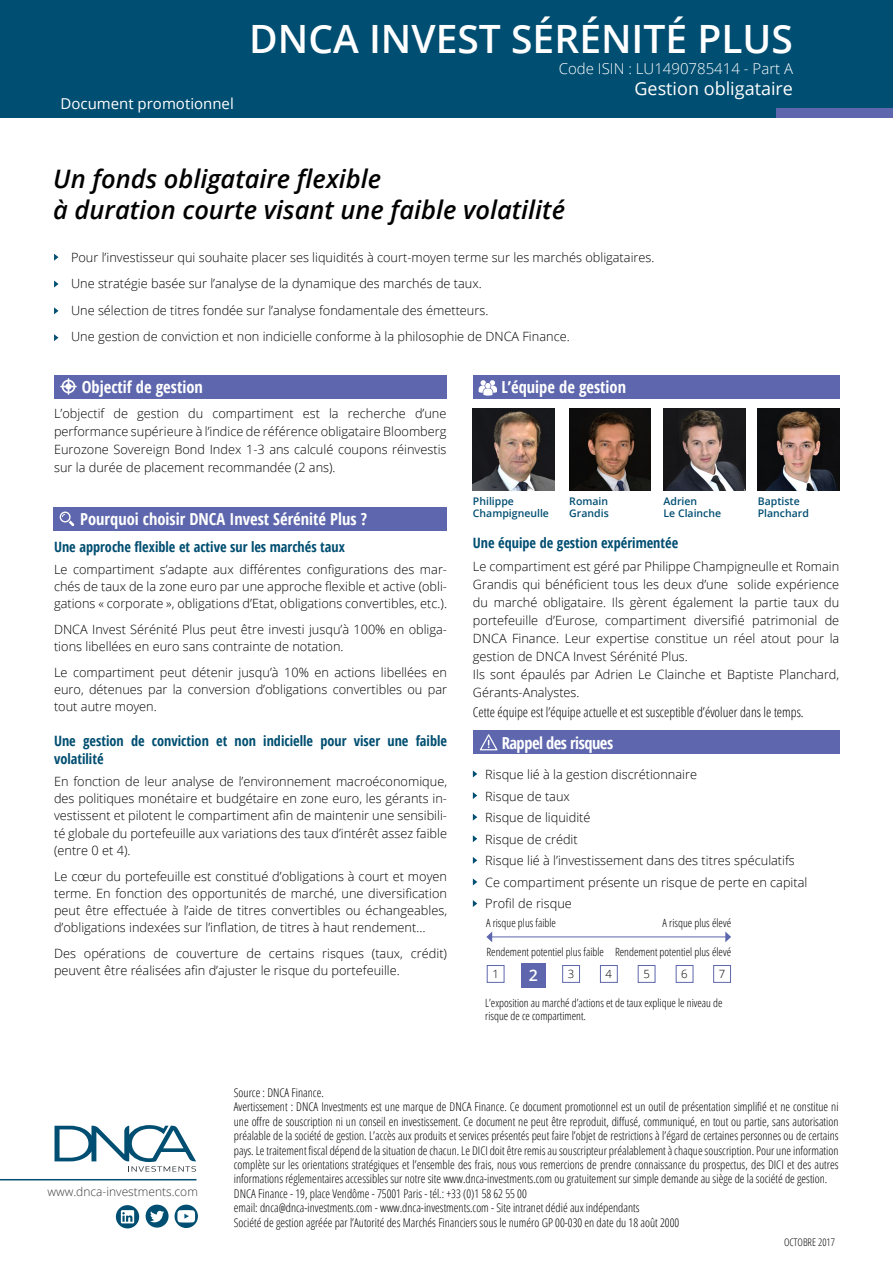
<style>
.page{position:relative;width:893px;height:1263px;background:#fff}
.page>*{position:absolute;margin:0;border:0;box-sizing:border-box;transform-origin:0 0}
.t1{font:600 39px "Open Sans";color:#fff}
.t2{font:italic 600 25.5px/30.6px "Open Sans";color:#000}
.t3{font:18px "Open Sans";color:#fff}
.t4{font:700 condensed 16.5px "Open Sans";color:#fff}
.t5{font:700 condensed 16.5px "Open Sans";letter-spacing:-.03em;color:#fff}
.t6{font:600 15.9px "Open Sans";color:#fff}
.t7{font:300 15px "Open Sans";color:#fff}
.t8{font:15px "Open Sans";color:#fff}
.t9{font:700 condensed 14.25px/18px "Open Sans";color:#004e71}
.t10{font:300 condensed 13.5px "Open Sans";color:#000}
.t11{font:300 12.75px/17.2px "Open Sans";color:#000}
.t12{font:300 condensed 12px/14.4px "Open Sans";color:#000}
.t13{font:300 12px "Open Sans";color:#3c3c3b}
.t14{font:300 condensed 11.4px/13.6px "Open Sans";color:#000}
.t15{font:300 11.4px "Open Sans";color:#000}
.t16{font:600 10.5px/12.6px "Open Sans";color:#004e71}
.t17{font:300 condensed 10.5px "Open Sans";color:#000}
</style>
<div class="page">
<div style="left:473px;top:375px;width:366px;height:23px;background:#5e67ad"></div>
<div style="left:0;top:0;width:893px;height:118px;background:#004e71"></div>
<div style="left:776px;top:109px;width:117px;height:9px;background:#5e67ad"></div>
<img style="left:473px;top:409px;width:81px;height:81px">
<img style="left:570px;top:409px;width:81px;height:81px">
<img style="left:663px;top:409px;width:82px;height:81px">
<img style="left:758px;top:409px;width:81px;height:81px">
<svg style="left:54px;top:254px;width:4px;height:7px"></svg>
<svg style="left:54px;top:280px;width:4px;height:7px"></svg>
<svg style="left:54px;top:307px;width:4px;height:7px"></svg>
<svg style="left:54px;top:334px;width:4px;height:7px"></svg>
<svg style="left:479px;top:380px;width:18px;height:16px"></svg>
<div style="left:53px;top:507px;width:394px;height:23px;background:#5e67ad"></div>
<svg style="left:60px;top:511px;width:14px;height:15px"></svg>
<div style="left:473px;top:730px;width:366px;height:24px;background:#5e67ad"></div>
<svg style="left:473px;top:835px;width:4px;height:7px"></svg>
<svg style="left:473px;top:857px;width:4px;height:7px"></svg>
<svg style="left:473px;top:878px;width:4px;height:7px"></svg>
<svg style="left:473px;top:900px;width:4px;height:7px"></svg>
<svg style="left:473px;top:770px;width:4px;height:7px"></svg>
<svg style="left:473px;top:814px;width:4px;height:7px"></svg>
<svg style="left:473px;top:792px;width:4px;height:7px"></svg>
<hr style="left:491px;top:937px;width:235px;height:1px;background:#5e67ad">
<svg style="left:486px;top:932px;width:6px;height:10px"></svg>
<svg style="left:725px;top:931px;width:6px;height:11px"></svg>
<div style="left:521px;top:963px;width:25px;height:25px;background:#5e67ad"></div>
<div style="left:487px;top:965px;width:17px;height:18px;border:1px solid #5e67ad"></div>
<div style="left:562px;top:965px;width:18px;height:18px;border:1px solid #5e67ad"></div>
<div style="left:600px;top:965px;width:18px;height:18px;border:1px solid #5e67ad"></div>
<div style="left:638px;top:965px;width:17px;height:18px;border:1px solid #5e67ad"></div>
<div style="left:676px;top:965px;width:17px;height:18px;border:1px solid #5e67ad"></div>
<div style="left:713px;top:965px;width:18px;height:18px;border:1px solid #5e67ad"></div>
<svg style="left:480px;top:734px;width:17px;height:16px"></svg>
<div style="left:54px;top:375px;width:392px;height:23px;background:#5e67ad"></div>
<svg style="left:60px;top:378px;width:17px;height:17px"></svg>
<svg style="left:55px;top:1125px;width:141px;height:46px"></svg>
<hr style="left:0;top:1179px;width:196px;height:1px;background:#004e71">
<svg style="left:116px;top:1205px;width:23px;height:23px"></svg>
<svg style="left:121px;top:1210px;width:13px;height:13px"></svg>
<svg style="left:122px;top:1212px;width:10px;height:10px"></svg>
<div style="left:146px;top:1204px;width:23px;height:23px;background:#004e71;border-radius:50%"></div>
<svg style="left:150px;top:1211px;width:14px;height:11px"></svg>
<svg style="left:175px;top:1204px;width:23px;height:24px"></svg>
<svg style="left:177px;top:1210px;width:18px;height:12px"></svg>
<p class="t8" style="left:61px;top:93px;width:175px">Document promotionnel</p>
<h1 class="t1" style="left:249px;top:12px;width:545px">DNCA INVEST SÉRÉNITÉ PLUS</h1>
<p class="t7" style="left:559px;top:58px;width:236px">Code ISIN : LU1490785414 - Part A</p>
<h3 class="t3" style="left:634px;top:76px;width:160px">Gestion obligataire</h3>
<h2 class="t2" style="left:53px;top:163px;width:513px">Un fonds obligataire flexible<br>à duration courte visant une faible volatilité</h2>
<p class="t11" style="left:71px;top:243px;width:585px;line-height:26.5px">Pour l’investisseur qui souhaite placer ses liquidités à court-moyen terme sur les marchés obligataires.<br>Une stratégie basée sur l’analyse de la dynamique des marchés de taux.<br>Une sélection de titres fondée sur l’analyse fondamentale des émetteurs.<br>Une gestion de conviction et non indicielle conforme à la philosophie de DNCA Finance.</p>
<p class="t4" style="left:82px;top:375px;width:123px">Objectif de gestion</p>
<p class="t11" style="left:54px;top:404px;width:394px;line-height:18px;text-align:justify">L’objectif de gestion du compartiment est la recherche d’une performance supérieure à l’indice de référence obligataire Bloomberg Eurozone Sovereign Bond Index 1-3 ans calculé coupons réinvestis sur la durée de placement recommandée (2 ans).</p>
<p class="t4" style="left:80px;top:508px;width:288px">Pourquoi choisir DNCA Invest Sérénité Plus ?</p>
<p class="t9" style="left:54px;top:538px;width:292px">Une approche flexible et active sur les marchés taux</p>
<p class="t11" style="left:54px;top:560px;width:394px;text-align:justify">Le compartiment s’adapte aux différentes configurations des mar&shy;chés de taux de la zone euro par une approche flexible et active (obli&shy;gations « corporate », obligations d’Etat, obligations convertibles, etc.).</p>
<p class="t11" style="left:54px;top:620px;width:394px">DNCA Invest Sérénité Plus peut être investi jusqu’à 100% en obliga&shy;tions libellées en euro sans contrainte de notation.</p>
<p class="t11" style="left:54px;top:663px;width:394px;text-align:justify">Le compartiment peut détenir jusqu’à 10% en actions libellées en euro, détenues par la conversion d’obligations convertibles ou par tout autre moyen.</p>
<p class="t9" style="left:54px;top:732px;width:394px">Une gestion de conviction et non indicielle pour viser une faible volatilité</p>
<p class="t11" style="left:54px;top:772px;width:394px;text-align:justify">En fonction de leur analyse de l’environnement macroéconomique, des politiques monétaire et budgétaire en zone euro, les gérants in&shy;vestissent et pilotent le compartiment afin de maintenir une sensibili&shy;té globale du portefeuille aux variations des taux d’intérêt assez faible (entre 0 et 4).</p>
<p class="t11" style="left:54px;top:867px;width:394px;text-align:justify">Le cœur du portefeuille est constitué d’obligations à court et moyen terme. En fonction des opportunités de marché, une diversification peut être effectuée à l’aide de titres convertibles ou échangeables, d’obligations indexées sur l’inflation, de titres à haut rendement…</p>
<p class="t11" style="left:54px;top:944px;width:394px">Des opérations de couverture de certains risques (taux, crédit) peuvent être réalisées afin d’ajuster le risque du portefeuille.</p>
<p class="t4" style="left:502px;top:375px;width:126px">L’équipe de gestion</p>
<p class="t16" style="left:473px;top:494px;width:78px">Philippe<br>Champigneulle</p>
<p class="t16" style="left:569px;top:494px;width:41px">Romain<br>Grandis</p>
<p class="t16" style="left:663px;top:494px;width:59px">Adrien<br>Le Clainche</p>
<p class="t16" style="left:758px;top:494px;width:53px">Baptiste<br>Planchard</p>
<p class="t9" style="left:473px;top:534px;width:207px">Une équipe de gestion expérimentée</p>
<p class="t11" style="left:473px;top:557px;width:368px;line-height:18px">Le compartiment est géré par Philippe Champigneulle et Romain Grandis qui bénéficient tous les deux d’une solide expérience du marché obligataire. Ils gèrent également la partie taux du portefeuille d’Eurose, compartiment diversifié patrimonial de DNCA Finance. Leur expertise constitue un réel atout pour la gestion de DNCA Invest Sérénité Plus.<br>Ils sont épaulés par Adrien Le Clainche et Baptiste Planchard, Gérants-Analystes.</p>
<p class="t10" style="left:473px;top:703px;width:332px">Cette équipe est l’équipe actuelle et est susceptible d’évoluer dans le temps.</p>
<p class="t5" style="left:502px;top:731px;width:113px">Rappel des risques</p>
<p class="t11" style="left:485px;top:763px;width:324px;line-height:21.5px">Risque lié à la gestion discrétionnaire<br>Risque de taux<br>Risque de liquidité<br>Risque de crédit<br>Risque lié à l’investissement dans des titres spéculatifs<br>Ce compartiment présente un risque de perte en capital<br>Profil de risque</p>
<p class="t14" style="left:486px;top:916px;width:71px">A risque plus faible</p>
<p class="t14" style="left:663px;top:915px;width:70px">A risque plus élevé</p>
<p class="t14" style="left:486px;top:944px;width:246px">Rendement potentiel plus faible Rendement potentiel plus élevé</p>
<p class="t15" style="left:492px;top:966px;width:8px">1</p>
<p class="t6" style="left:529px;top:965px;width:11px">2</p>
<p class="t15" style="left:568px;top:966px;width:8px">3</p>
<p class="t15" style="left:606px;top:966px;width:8px">4</p>
<p class="t15" style="left:643px;top:966px;width:8px">5</p>
<p class="t15" style="left:681px;top:966px;width:8px">6</p>
<p class="t15" style="left:719px;top:966px;width:8px">7</p>
<p class="t14" style="left:485px;top:995px;width:239px">L’exposition au marché d’actions et de taux explique le niveau de risque de ce compartiment.</p>
<p class="t13" style="left:47px;top:1183px;width:152px">www.dnca-investments.com</p>
<p class="t12" style="left:234px;top:1085px;width:606px">Source : DNCA Finance.<br>Avertissement : DNCA Investments est une marque de DNCA Finance. Ce document promotionnel est un outil de présentation simplifié et ne constitue ni une offre de souscription ni un conseil en investissement. Ce document ne peut être reproduit, diffusé, communiqué, en tout ou partie, sans autorisation préalable de la société de gestion. L’accès aux produits et services présentés peut faire l’objet de restrictions à l’égard de certaines personnes ou de certains pays. Le traitement fiscal dépend de la situation de chacun. Le DICI doit être remis au souscripteur préalablement à chaque souscription. Pour une information complète sur les orientations stratégiques et l’ensemble des frais, nous vous remercions de prendre connaissance du prospectus, des DICI et des autres informations réglementaires accessibles sur notre site www.dnca-investments.com ou gratuitement sur simple demande au siège de la société de gestion.<br>DNCA Finance - 19, place Vendôme - 75001 Paris - tél.: +33 (0)1 58 62 55 00<br>email: dnca@dnca-investments.com - www.dnca-investments.com - Site intranet dédié aux indépendants<br>Société de gestion agréée par l’Autorité des Marchés Financiers sous le numéro GP 00-030 en date du 18 août 2000</p>
<p class="t17" style="left:784px;top:1235px;width:52px">OCTOBRE 2017</p>
</div>
